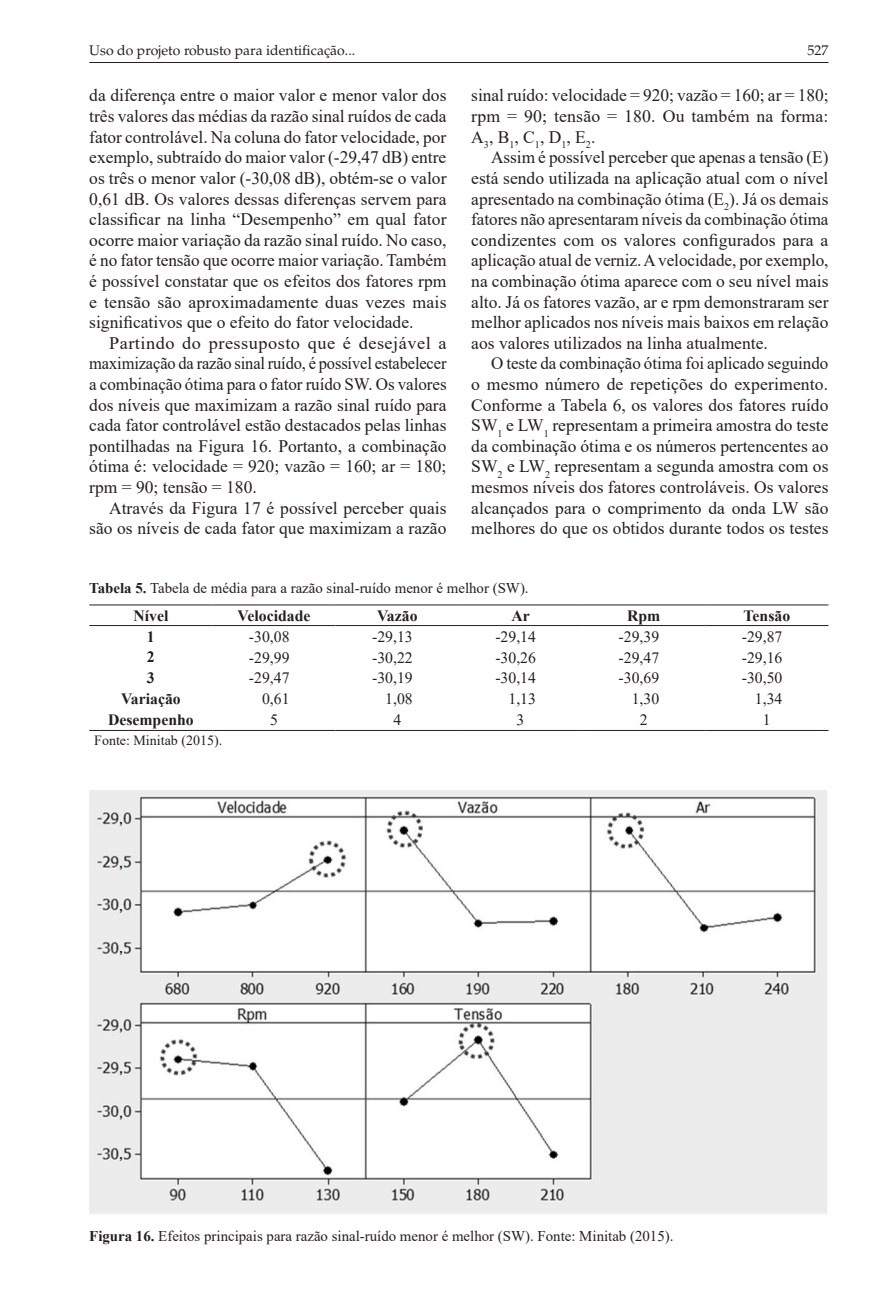
<style>
.page{position:relative;width:893px;height:1315px;background:#fff}
.page>*{position:absolute;margin:0;border:0;box-sizing:border-box;transform-origin:0 0}
.Paragraph{font:17.5px/20.7px "Times New Roman";color:#231f20;text-align:justify}
.Paragraph-2{font:17.5px/20.7px "Times New Roman";color:#231f20;text-align:justify;scale:1.04 1}
.TableBody{font:15.75px "Times New Roman";color:#231f20}
.TableHead{font:700 15.75px "Times New Roman";color:#231f20}
.TableBody-2{font:700 15.75px "Times New Roman";color:#231f20}
.FigureCaption{font:14.88px "Times New Roman";color:#231f20}
.TableTitle{font:14.88px "Times New Roman";color:#231f20}
.t1{font:14px "Palatino";color:#231f20}
.TableFootnote{font:14px "Times New Roman";color:#231f20}
.s1{font-weight:700}
</style>
<div class="page">
<hr style="left:89px;top:62px;width:739px;height:1px;background:#231f20">
<hr style="left:89px;top:604px;width:123px;height:1px;background:#231f20">
<hr style="left:212px;top:604px;width:124px;height:1px;background:#231f20">
<hr style="left:336px;top:604px;width:123px;height:1px;background:#231f20">
<hr style="left:459px;top:604px;width:123px;height:1px;background:#231f20">
<hr style="left:582px;top:604px;width:123px;height:1px;background:#231f20">
<hr style="left:705px;top:604px;width:123px;height:1px;background:#231f20">
<hr style="left:89px;top:730px;width:123px;height:1px;background:#231f20">
<hr style="left:212px;top:730px;width:124px;height:1px;background:#231f20">
<hr style="left:336px;top:730px;width:123px;height:1px;background:#231f20">
<hr style="left:459px;top:730px;width:123px;height:1px;background:#231f20">
<hr style="left:582px;top:730px;width:123px;height:1px;background:#231f20">
<hr style="left:705px;top:730px;width:123px;height:1px;background:#231f20">
<hr style="left:89px;top:625px;width:123px;height:1px;background:#231f20">
<hr style="left:212px;top:625px;width:124px;height:1px;background:#231f20">
<hr style="left:336px;top:625px;width:123px;height:1px;background:#231f20">
<hr style="left:459px;top:625px;width:123px;height:1px;background:#231f20">
<hr style="left:582px;top:625px;width:123px;height:1px;background:#231f20">
<hr style="left:705px;top:625px;width:123px;height:1px;background:#231f20">
<img style="left:89px;top:790px;width:738px;height:424px">
<p class="t1" style="left:89px;top:42px;width:268px">Uso do projeto robusto para identificação...</p>
<p class="Paragraph" style="left:89px;top:85px;width:359px">da diferença entre o maior valor e menor valor dos três valores das médias da razão sinal ruídos de cada fator controlável. Na coluna do fator velocidade, por exemplo, subtraído do maior valor (-29,47 dB) entre os três o menor valor (-30,08 dB), obtém-se o valor 0,61 dB. Os valores dessas diferenças servem para classificar na linha “Desempenho” em qual fator ocorre maior variação da razão sinal ruído. No caso, é no fator tensão que ocorre maior variação. Também é possível constatar que os efeitos dos fatores rpm e tensão são aproximadamente duas vezes mais significativos que o efeito do fator velocidade.</p>
<p class="Paragraph-2" style="left:89px;top:332px;width:345px;text-indent:20px">Partindo do pressuposto que é desejável a maximização da razão sinal ruído, é possível estabelecer a combinação ótima para o fator ruído SW. Os valores dos níveis que maximizam a razão sinal ruído para cada fator controlável estão destacados pelas linhas pontilhadas na Figura 16. Portanto, a combinação ótima é: velocidade = 920; vazão = 160; ar = 180; rpm = 90; tensão = 180.</p>
<p class="Paragraph" style="left:89px;top:497px;width:359px;text-align:right">Através da Figura 17 é possível perceber quais são os níveis de cada fator que maximizam a razão</p>
<p class="t1" style="left:807px;top:42px;width:22px">527</p>
<p class="Paragraph" style="left:471px;top:85px;width:359px">sinal ruído: velocidade = 920; vazão = 160; ar = 180; rpm = 90; tensão = 180. Ou também na forma:<br>A<sub>3</sub>, B<sub>1</sub>, C<sub>1</sub>, D<sub>1</sub>, E<sub>2</sub>.</p>
<p class="Paragraph" style="left:471px;top:146px;width:359px;text-indent:20px">Assim é possível perceber que apenas a tensão (E) está sendo utilizada na aplicação atual com o nível apresentado na combinação ótima (E<sub>2</sub>). Já os demais fatores não apresentaram níveis da combinação ótima condizentes com os valores configurados para a aplicação atual de verniz. A velocidade, por exemplo, na combinação ótima aparece com o seu nível mais alto. Já os fatores vazão, ar e rpm demonstraram ser melhor aplicados nos níveis mais baixos em relação aos valores utilizados na linha atualmente.</p>
<p class="Paragraph" style="left:471px;top:353px;width:359px;text-indent:20px">O teste da combinação ótima foi aplicado seguindo o mesmo número de repetições do experimento.<br>Conforme a Tabela 6, os valores dos fatores ruído SW<sub>1</sub> e LW<sub>1</sub> representam a primeira amostra do teste da combinação ótima e os números pertencentes ao SW<sub>2</sub> e LW<sub>2</sub> representam a segunda amostra com os mesmos níveis dos fatores controláveis. Os valores alcançados para o comprimento da onda LW são melhores do que os obtidos durante todos os testes</p>
<p class="TableTitle" style="left:89px;top:577px;width:441px"><span class="s1">Tabela 5.</span> Tabela de média para a razão sinal-ruído menor é melhor (SW).</p>
<p class="TableHead" style="left:133px;top:604px;width:36px">Nível</p>
<p class="TableHead" style="left:238px;top:604px;width:74px">Velocidade</p>
<p class="TableHead" style="left:377px;top:604px;width:42px">Vazão</p>
<p class="TableHead" style="left:511px;top:604px;width:20px">Ar</p>
<p class="TableHead" style="left:627px;top:604px;width:35px">Rpm</p>
<p class="TableHead" style="left:743px;top:604px;width:48px">Tensão</p>
<p class="TableBody-2" style="left:147px;top:625px;width:9px">1</p>
<p class="TableBody" style="left:249px;top:625px;width:42px">-30,08</p>
<p class="TableBody" style="left:372px;top:625px;width:42px">-29,13</p>
<p class="TableBody" style="left:495px;top:625px;width:42px">-29,14</p>
<p class="TableBody" style="left:619px;top:625px;width:42px">-29,39</p>
<p class="TableBody" style="left:742px;top:625px;width:42px">-29,87</p>
<p class="TableBody-2" style="left:147px;top:646px;width:9px">2</p>
<p class="TableBody" style="left:249px;top:646px;width:42px">-29,99</p>
<p class="TableBody" style="left:372px;top:646px;width:42px">-30,22</p>
<p class="TableBody" style="left:495px;top:646px;width:42px">-30,26</p>
<p class="TableBody" style="left:619px;top:646px;width:42px">-29,47</p>
<p class="TableBody" style="left:742px;top:646px;width:42px">-29,16</p>
<p class="TableBody-2" style="left:147px;top:666px;width:9px">3</p>
<p class="TableBody" style="left:249px;top:667px;width:42px">-29,47</p>
<p class="TableBody" style="left:372px;top:667px;width:42px">-30,19</p>
<p class="TableBody" style="left:495px;top:667px;width:42px">-30,14</p>
<p class="TableBody" style="left:619px;top:667px;width:42px">-30,69</p>
<p class="TableBody" style="left:742px;top:667px;width:42px">-30,50</p>
<p class="TableBody-2" style="left:121px;top:687px;width:61px">Variação</p>
<p class="TableBody" style="left:262px;top:688px;width:29px">0,61</p>
<p class="TableBody" style="left:385px;top:688px;width:29px">1,08</p>
<p class="TableBody" style="left:508px;top:688px;width:29px">1,13</p>
<p class="TableBody" style="left:632px;top:688px;width:29px">1,30</p>
<p class="TableBody" style="left:755px;top:688px;width:29px">1,34</p>
<p class="TableBody-2" style="left:108px;top:708px;width:87px">Desempenho</p>
<p class="TableBody" style="left:270px;top:708px;width:9px">5</p>
<p class="TableBody" style="left:393px;top:708px;width:9px">4</p>
<p class="TableBody" style="left:517px;top:708px;width:9px">3</p>
<p class="TableBody" style="left:640px;top:708px;width:9px">2</p>
<p class="TableBody" style="left:763px;top:708px;width:9px">1</p>
<p class="TableFootnote" style="left:94px;top:730px;width:129px">Fonte: Minitab (2015).</p>
<p class="FigureCaption" style="left:89px;top:1225px;width:586px"><span class="s1">Figura 16.</span> Efeitos principais para razão sinal-ruído menor é melhor (SW). Fonte: Minitab (2015).</p>
</div>
